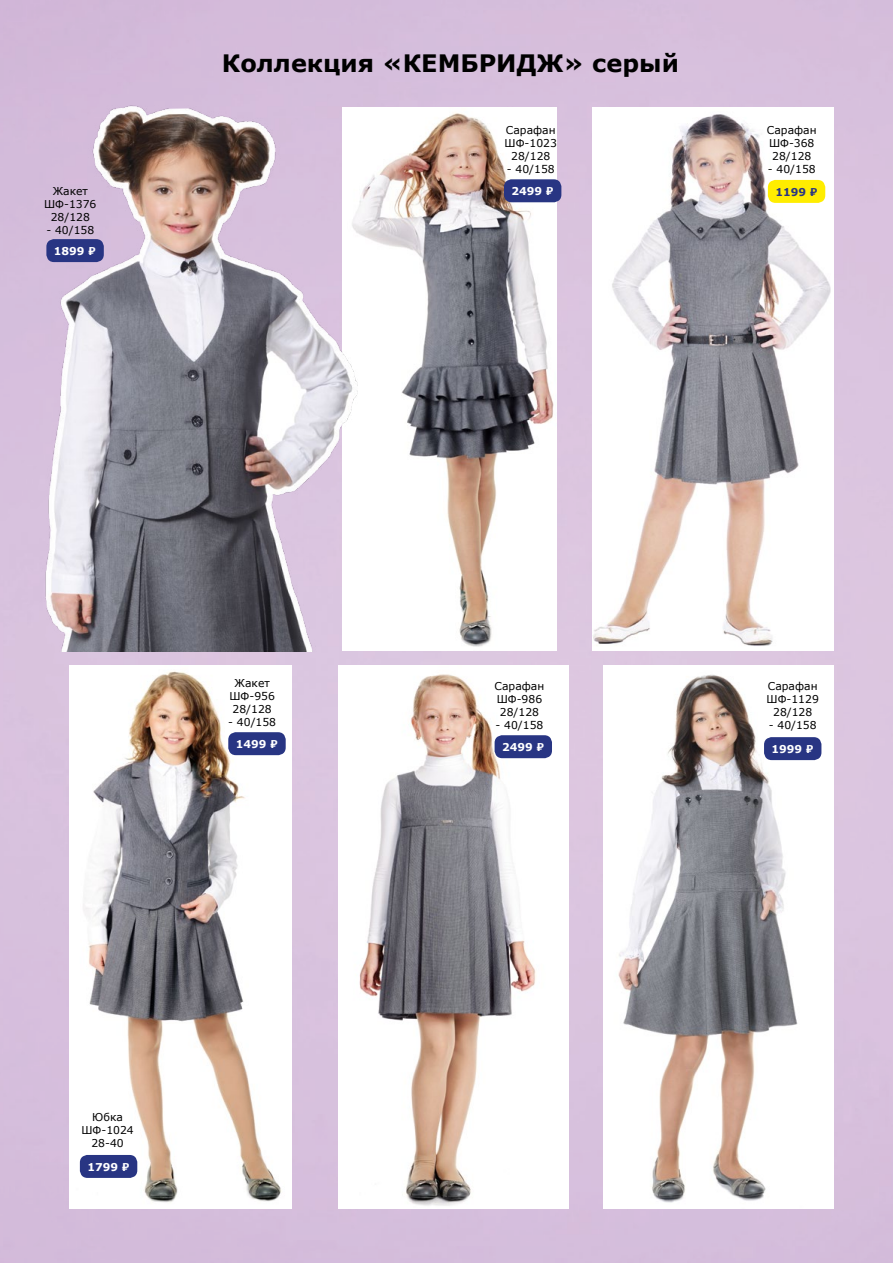
<style>
.page{position:relative;width:893px;height:1263px;background:#d7c0dd}
.page>*{position:absolute;margin:0;border:0;box-sizing:border-box;transform-origin:0 0}
.t1{font:700 24px "Verdana";color:#000}
.t2{font:10.8px/12.9px "Verdana";color:#000;text-align:center}
.t3{font:700 10.8px "Verdana";color:#fff}
.t4{font:700 10.8px "Verdana";color:#283583}
</style>
<div class="page">
<img style="left:410px;top:107px;width:146px;height:544px">
<img style="left:592px;top:107px;width:242px;height:544px">
<img style="left:70px;top:665px;width:222px;height:544px">
<img style="left:339px;top:666px;width:229px;height:543px">
<img style="left:604px;top:666px;width:229px;height:543px">
<img style="left:6px;top:89px;width:404px;height:562px">
<div style="left:46px;top:239px;width:58px;height:23px;background:#283583;border-radius:8px"></div>
<div style="left:504px;top:179px;width:57px;height:23px;background:#283583;border-radius:8px"></div>
<div style="left:768px;top:180px;width:57px;height:23px;background:#ffed00;border-radius:8px"></div>
<div style="left:764px;top:737px;width:57px;height:23px;background:#283583;border-radius:8px"></div>
<div style="left:495px;top:735px;width:57px;height:23px;background:#283583;border-radius:8px"></div>
<div style="left:228px;top:732px;width:58px;height:23px;background:#283583;border-radius:8px"></div>
<div style="left:80px;top:1155px;width:57px;height:23px;background:#283583;border-radius:8px"></div>
<p class="t2" style="left:44px;top:185px;width:54px">Жакет<br>ШФ-1376<br>28/128</p>
<p class="t2" style="left:46px;top:224px;width:49px">- 40/158</p>
<p class="t3" style="left:54px;top:243px;width:44px">1899 ₽</p>
<h1 class="t1" style="left:222px;top:46px;width:458px">Коллекция «КЕМБРИДЖ» серый</h1>
<p class="t2" style="left:505px;top:124px;width:54px">Сарафан<br>ШФ-1023<br>28/128</p>
<p class="t2" style="left:507px;top:163px;width:49px">- 40/158</p>
<p class="t3" style="left:511px;top:183px;width:44px">2499 ₽</p>
<p class="t2" style="left:767px;top:124px;width:51px;text-align:left">Сарафан<br>ШФ-368<br>28/128</p>
<p class="t2" style="left:768px;top:163px;width:49px">- 40/158</p>
<p class="t4" style="left:775px;top:184px;width:44px">1199 ₽</p>
<p class="t2" style="left:229px;top:677px;width:47px">Жакет<br>ШФ-956<br>28/128</p>
<p class="t2" style="left:228px;top:716px;width:49px">- 40/158</p>
<p class="t3" style="left:236px;top:736px;width:44px">1499 ₽</p>
<p class="t2" style="left:81px;top:1111px;width:54px">Юбка<br>ШФ-1024<br>28-40</p>
<p class="t3" style="left:87px;top:1159px;width:44px">1799 ₽</p>
<p class="t2" style="left:495px;top:680px;width:51px;text-align:left">Сарафан<br>ШФ-986<br>28/128</p>
<p class="t2" style="left:495px;top:719px;width:49px">- 40/158</p>
<p class="t3" style="left:502px;top:739px;width:44px">2499 ₽</p>
<p class="t2" style="left:767px;top:680px;width:54px">Сарафан<br>ШФ-1129<br>28/128</p>
<p class="t2" style="left:769px;top:719px;width:49px">- 40/158</p>
<p class="t3" style="left:771px;top:741px;width:44px">1999 ₽</p>
</div>
